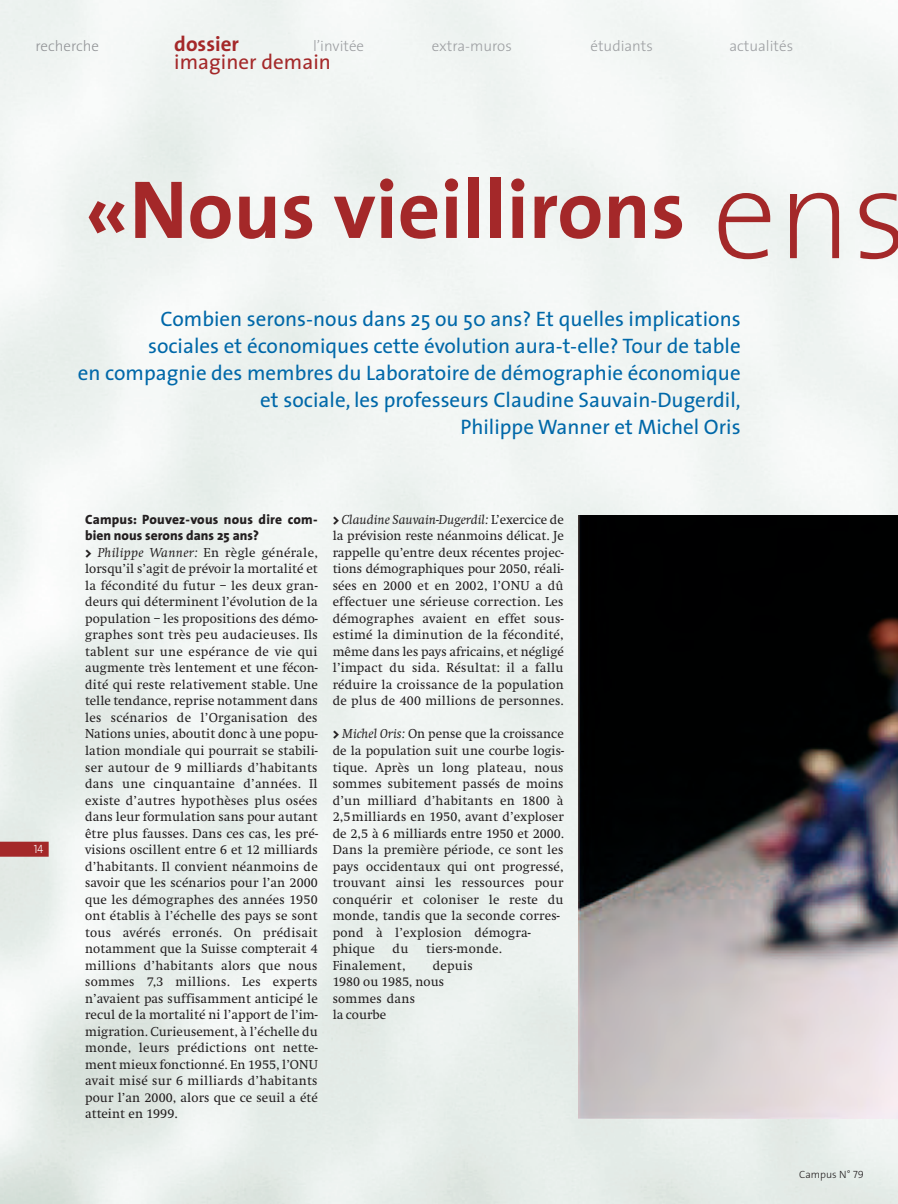
<style>
.page{position:relative;width:898px;height:1204px;background:#fff}
.page>*{position:absolute;margin:0;border:0;box-sizing:border-box;transform-origin:0 0}
.t1{font:700 82.95px "The Sans";color:#a42829}
.t2{font:21px/27px "The Sans";color:#0068a9;text-align:right}
.t3{font:21px "The Sans";color:#a42829}
.t4{font:700 21px "The Sans";color:#a42829}
.t5{font:300 15px "The Sans";color:#9d9fa2}
.t6{font:300 15px "The Sans";color:#939598}
.t7{font:13.5px/16.5px "Swift";letter-spacing:.015em;color:#231f20;text-align:justify}
.t8{font:800 13.5px/16.5px "The Sans";color:#231f20}
.t9{font:12px "The Sans Light Caps";color:#fff;scale:.9 1}
.t10{font:300 10.5px "The Sans";color:#231f20}
.s1{font-weight:200;font-size:129px}
.s2{font-family:"The Sans";font-weight:800}
.s3{font-style:italic}
.s4{font-family:"The Sans Light Caps";font-weight:400}
</style>
<div class="page">
<img style="left:0;top:0;width:897px;height:1203px">
<div style="left:0;top:841px;width:49px;height:15px;background:#a42829"></div>
<img style="left:578px;top:515px;width:319px;height:603px">
<p class="t6" style="left:36px;top:40px;width:65px">recherche</p>
<h2 class="t4" style="left:174px;top:36px;width:66px">dossier</h2>
<p class="t5" style="left:313px;top:40px;width:53px">l’invitée</p>
<p class="t5" style="left:432px;top:40px;width:81px">extra-muros</p>
<p class="t5" style="left:590px;top:40px;width:64px">étudiants</p>
<p class="t5" style="left:729px;top:40px;width:65px">actualités</p>
<h2 class="t3" style="left:174px;top:54px;width:158px">imaginer demain</h2>
<h1 class="t1" style="left:85px;top:177px;width:824px">«Nous vieillirons <span class="s1">ens</span></h1>
<p class="t9" style="left:34px;top:845px;width:12px">14</p>
<p class="t2" style="left:78px;top:307px;width:664px">Combien serons-nous dans 25 ou 50 ans? Et quelles implications<br>sociales et économiques cette évolution aura-t-elle? Tour de table<br>en compagnie des membres du Laboratoire de démographie économique et sociale, les professeurs Claudine Sauvain-Dugerdil,<br>Philippe Wanner et Michel Oris</p>
<p class="t8" style="left:85px;top:512px;width:234px">Campus: Pouvez-vous nous dire com&shy;bien nous serons dans 25 ans?</p>
<p class="t7" style="left:85px;top:544px;width:234px"><span class="s2">&gt;</span> <span class="s3">Philippe Wanner:</span> En règle générale, lorsqu’il s’agit de prévoir la mortalité et la fécondité du futur – les deux gran&shy;deurs qui déterminent l’évolution de la population – les propositions des démo&shy;graphes sont très peu audacieuses. Ils tablent sur une espérance de vie qui augmente très lentement et une fécon&shy;dité qui reste relativement stable. Une telle tendance, reprise notamment dans les scénarios de l’Organisation des Nations unies, aboutit donc à une popu&shy;lation mondiale qui pourrait se stabili&shy;ser autour de 9 milliards d’habitants dans une cinquantaine d’années. Il existe d’autres hypothèses plus osées dans leur formulation sans pour autant être plus fausses. Dans ces cas, les pré&shy;visions oscillent entre 6 et 12 milliards d’habitants. Il convient néanmoins de savoir que les scénarios pour l’an 2000 que les démographes des années 1950 ont établis à l’échelle des pays se sont tous avérés erronés. On prédisait notamment que la Suisse compterait 4 millions d’habitants alors que nous sommes 7,3 millions. Les experts n’avaient pas suffisamment anticipé le recul de la mortalité ni l’apport de l’im&shy;migration. Curieusement, à l’échelle du monde, leurs prédictions ont nette&shy;ment mieux fonctionné. En 1955, l’ONU avait misé sur 6 milliards d’habitants pour l’an 2000, alors que ce seuil a été atteint en 1999.</p>
<p class="t7" style="left:332px;top:511px;width:232px"><span class="s2">&gt;</span> <span class="s3">Claudine Sauvain-Dugerdil:</span> L’exercice de la prévision reste néanmoins délicat. Je rappelle qu’entre deux récentes projec&shy;tions démographiques pour 2050, réali&shy;sées en 2000 et en 2002, l’ONU a dû effectuer une sérieuse correction. Les démographes avaient en effet sous&shy;estimé la diminution de la fécondité, même dans les pays africains, et négligé l’impact du sida. Résultat: il a fallu réduire la croissance de la population de plus de 400 millions de personnes.</p>
<p class="t7" style="left:332px;top:725px;width:233px;text-align:left"><span class="s2">&gt;</span> <span class="s3">Michel Oris:</span> On pense que la croissance de la population suit une courbe logis&shy;tique. Après un long plateau, nous sommes subitement passés de moins d’un milliard d’habitants en 1800 à 2,5milliards en 1950, avant d’exploser de 2,5 à 6 milliards entre 1950 et 2000.<br>Dans la première période, ce sont les pays occidentaux qui ont progressé, trouvant ainsi les ressources pour conquérir et coloniser le reste du monde, tandis que la seconde corres&shy;pond à l’explosion démogra&shy;phique</p>
<p class="t7" style="left:392px;top:940px;width:17px">du</p>
<p class="t7" style="left:426px;top:940px;width:77px">tiers-monde.</p>
<p class="t7" style="left:332px;top:956px;width:74px">Finalement,</p>
<p class="t7" style="left:332px;top:956px;width:142px;text-align:left;text-indent:100px">depuis<br>1980 ou 1985, nous sommes dans<br>la courbe</p>
<p class="t10" style="left:799px;top:1170px;width:66px">Campus N° <span class="s4">79</span></p>
</div>
